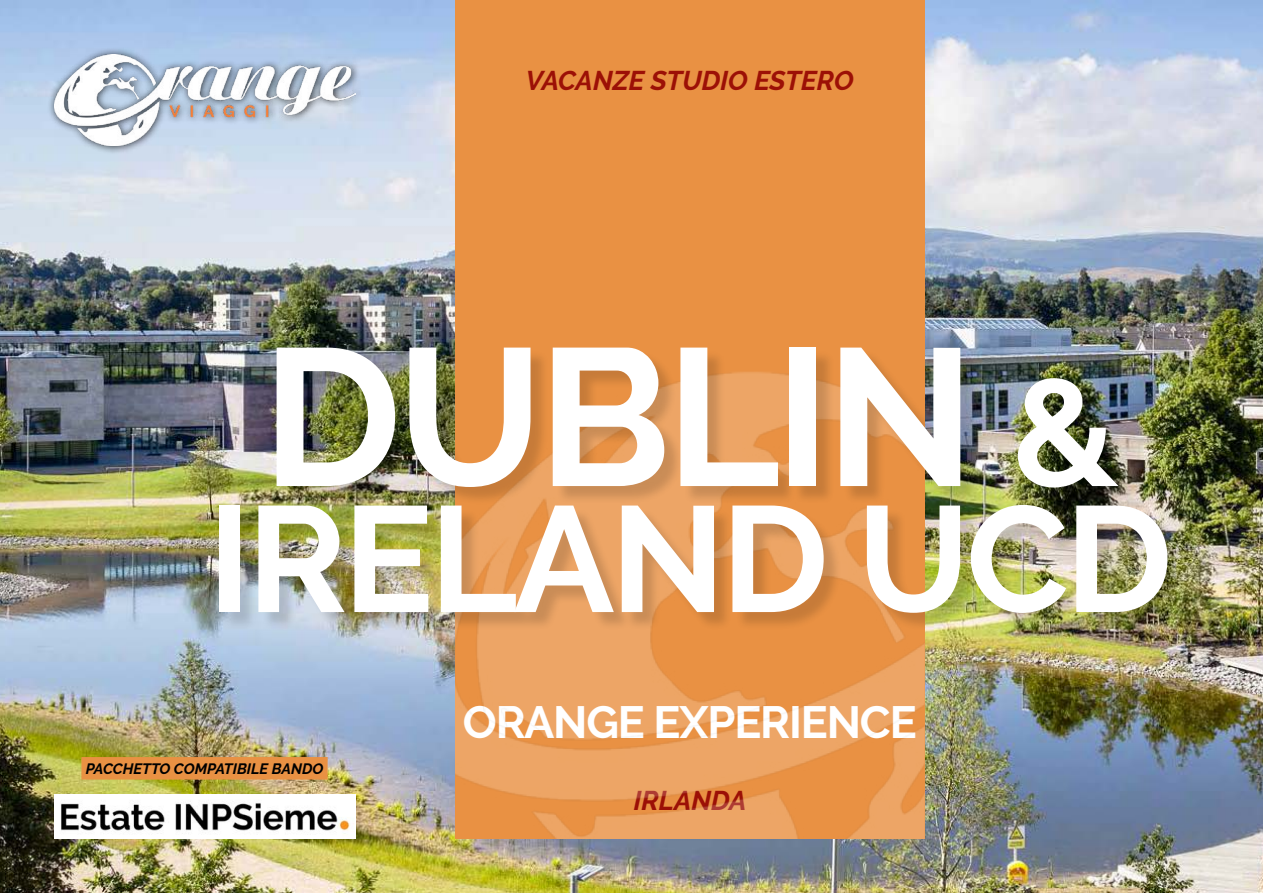
<style>
.page{position:relative;width:1263px;height:893px;background:#fff}
.page>*{position:absolute;margin:0;border:0;box-sizing:border-box;transform-origin:0 0}
.t1{font:700 195px "Raleway";letter-spacing:-.025em;color:#fff}
.t2{font:700 150px "Raleway";letter-spacing:-.025em;color:#fff}
.t3{font:700 45px "Raleway";letter-spacing:-.025em;color:#fff}
.t4{font:italic 700 27px "Raleway";color:#9c1006}
.t5{font:italic 700 15px "Raleway";color:#000}
.s1{font-size:150px}
</style>
<div class="page">
<img style="left:0;top:0;width:1263px;height:893px">
<div style="left:455px;top:0;width:470px;height:839px;background:#e99143"></div>
<img style="left:455px;top:631px;width:470px;height:208px">
<div style="left:221px;top:350px;width:965px;height:281px;background:#000;opacity:.15"></div>
<div style="left:47px;top:47px;width:317px;height:107px;background:#000;opacity:.75"></div>
<img style="left:54px;top:54px;width:301px;height:91px">
<img style="left:54px;top:795px;width:301px;height:44px">
<div style="left:81px;top:757px;width:247px;height:22px;background:#e99143"></div>
<p class="t4" style="left:526px;top:65px;width:329px">VACANZE STUDIO ESTERO</p>
<h1 class="t1" style="left:262px;top:306px;width:858px">DUBLIN <span class="s1">&amp;</span></h1>
<h2 class="t2" style="left:208px;top:474px;width:966px">IRELAND UCD</h2>
<p class="t5" style="left:86px;top:760px;width:239px">PACCHETTO COMPATIBILE BANDO</p>
<h3 class="t3" style="left:463px;top:696px;width:455px">ORANGE EXPERIENCE</h3>
<p class="t4" style="left:634px;top:785px;width:114px">IRLANDA</p>
</div>
